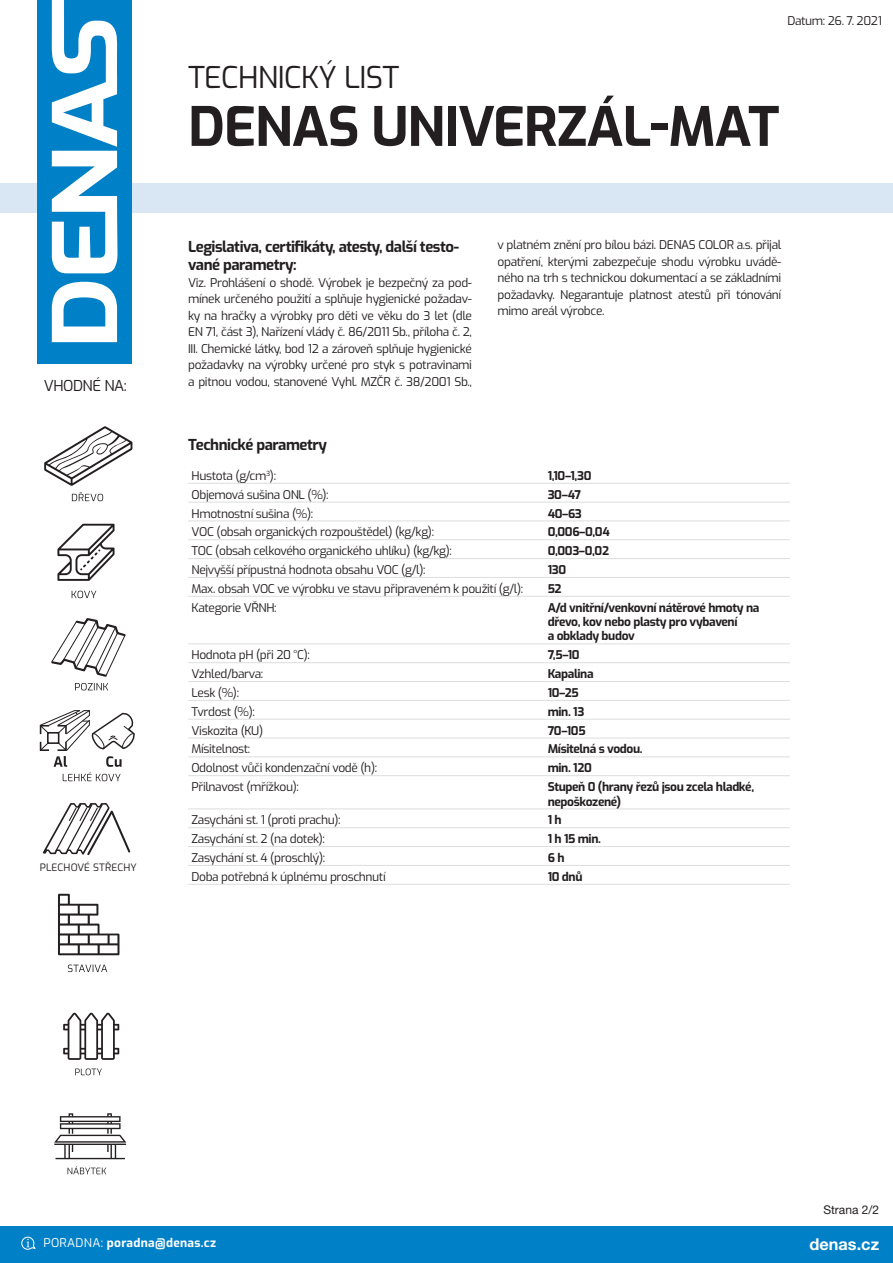
<style>
.page{position:relative;width:893px;height:1263px;background:#fff}
.page>*{position:absolute;margin:0;border:0;box-sizing:border-box;transform-origin:0 0}
.t1{font:700 54px "Exo";letter-spacing:-.02em;color:#231f20}
.t2{font:30px "Exo";letter-spacing:-.02em;color:#231f20}
.t3{font:700 16.35px "Helvetica Neue LT Pro";color:#fff}
.t4{font:700 15px/18px "Exo";letter-spacing:-.03em;color:#231f20}
.t5{font:15px "Exo";letter-spacing:-.03em;color:#231f20}
.t6{font:12px/16.5px "Exo";letter-spacing:-.03em;color:#231f20;text-align:justify}
.t7{font:700 12px/14.4px "Exo";letter-spacing:-.03em;color:#231f20}
.t8{font:700 12px "Exo";letter-spacing:.025em;color:#fff}
.t9{font:12px "Helvetica Neue LT Pro";color:#231f20}
.t10{font:10.2px "Exo";letter-spacing:.01em;color:#231f20}
.t11{font:9.15px "Exo";letter-spacing:.01em;color:#231f20}
.s1{font-weight:400}
</style>
<div class="page">
<div style="left:128px;top:183px;width:765px;height:30px;background:#d9e6f4"></div>
<div style="left:0;top:183px;width:42px;height:30px;background:#d9e6f4"></div>
<div style="left:37px;top:0;width:95px;height:364px;background:#0080c6"></div>
<svg style="left:52px;top:282px;width:65px;height:60px"></svg>
<svg style="left:52px;top:0;width:66px;height:273px"></svg>
<div style="left:0;top:1226px;width:893px;height:37px;background:#0080c6"></div>
<svg style="left:21px;top:1236px;width:15px;height:14px"></svg>
<hr style="left:188px;top:483px;width:356px;height:1px;background:#dcdddf">
<hr style="left:544px;top:483px;width:246px;height:1px;background:#dcdddf">
<hr style="left:188px;top:502px;width:356px;height:1px;background:#dcdddf">
<hr style="left:544px;top:502px;width:246px;height:1px;background:#dcdddf">
<hr style="left:188px;top:520px;width:356px;height:1px;background:#dcdddf">
<hr style="left:544px;top:520px;width:246px;height:1px;background:#dcdddf">
<hr style="left:188px;top:539px;width:356px;height:1px;background:#dcdddf">
<hr style="left:544px;top:539px;width:246px;height:1px;background:#dcdddf">
<hr style="left:188px;top:558px;width:356px;height:1px;background:#dcdddf">
<hr style="left:544px;top:558px;width:246px;height:1px;background:#dcdddf">
<hr style="left:188px;top:577px;width:356px;height:1px;background:#dcdddf">
<hr style="left:544px;top:577px;width:246px;height:1px;background:#dcdddf">
<hr style="left:188px;top:596px;width:356px;height:1px;background:#dcdddf">
<hr style="left:544px;top:596px;width:246px;height:1px;background:#dcdddf">
<hr style="left:188px;top:643px;width:356px;height:1px;background:#dcdddf">
<hr style="left:544px;top:643px;width:246px;height:1px;background:#dcdddf">
<hr style="left:188px;top:662px;width:356px;height:1px;background:#dcdddf">
<hr style="left:544px;top:662px;width:246px;height:1px;background:#dcdddf">
<hr style="left:188px;top:681px;width:356px;height:1px;background:#dcdddf">
<hr style="left:544px;top:681px;width:246px;height:1px;background:#dcdddf">
<hr style="left:188px;top:700px;width:356px;height:1px;background:#dcdddf">
<hr style="left:544px;top:700px;width:246px;height:1px;background:#dcdddf">
<hr style="left:188px;top:719px;width:356px;height:1px;background:#dcdddf">
<hr style="left:544px;top:719px;width:246px;height:1px;background:#dcdddf">
<hr style="left:188px;top:738px;width:356px;height:1px;background:#dcdddf">
<hr style="left:544px;top:738px;width:246px;height:1px;background:#dcdddf">
<hr style="left:188px;top:756px;width:356px;height:1px;background:#dcdddf">
<hr style="left:544px;top:756px;width:246px;height:1px;background:#dcdddf">
<hr style="left:188px;top:775px;width:356px;height:1px;background:#dcdddf">
<hr style="left:544px;top:775px;width:246px;height:1px;background:#dcdddf">
<hr style="left:188px;top:808px;width:356px;height:1px;background:#dcdddf">
<hr style="left:544px;top:808px;width:246px;height:1px;background:#dcdddf">
<hr style="left:188px;top:827px;width:356px;height:1px;background:#dcdddf">
<hr style="left:544px;top:827px;width:246px;height:1px;background:#dcdddf">
<hr style="left:188px;top:846px;width:356px;height:1px;background:#dcdddf">
<hr style="left:544px;top:846px;width:246px;height:1px;background:#dcdddf">
<hr style="left:188px;top:865px;width:356px;height:1px;background:#dcdddf">
<hr style="left:544px;top:865px;width:246px;height:1px;background:#dcdddf">
<hr style="left:188px;top:884px;width:356px;height:1px;background:#dcdddf">
<hr style="left:544px;top:884px;width:246px;height:1px;background:#dcdddf">
<svg style="left:68px;top:1166px;width:38px;height:8px"></svg>
<svg style="left:54px;top:1113px;width:72px;height:46px"></svg>
<svg style="left:72px;top:492px;width:31px;height:9px"></svg>
<svg style="left:44px;top:426px;width:88px;height:60px"></svg>
<svg style="left:72px;top:591px;width:24px;height:7px"></svg>
<svg style="left:57px;top:524px;width:58px;height:57px"></svg>
<svg style="left:68px;top:964px;width:39px;height:8px"></svg>
<svg style="left:58px;top:894px;width:61px;height:61px"></svg>
<svg style="left:39px;top:710px;width:96px;height:71px"></svg>
<svg style="left:51px;top:618px;width:75px;height:72px"></svg>
<svg style="left:42px;top:803px;width:89px;height:53px"></svg>
<svg style="left:75px;top:1068px;width:27px;height:7px"></svg>
<svg style="left:63px;top:1013px;width:56px;height:47px"></svg>
<p class="t5" style="left:44px;top:374px;width:85px">VHODNÉ NA:</p>
<p class="t11" style="left:67px;top:859px;width:47px">PLECHOVÉ</p>
<p class="t10" style="left:40px;top:860px;width:99px">PLECHOVÉ STŘECHY</p>
<p class="t6" style="left:787px;top:12px;width:96px">Datum: 26. 7. 2021</p>
<h2 class="t2" style="left:188px;top:55px;width:213px">TECHNICKÝ LIST</h2>
<h1 class="t1" style="left:188px;top:85px;width:593px">DENAS UNIVERZÁL-MAT</h1>
<p class="t4" style="left:188px;top:237px;width:272px">Legislativa, certifikáty, atesty, další testo&shy;vané parametry:</p>
<p class="t6" style="left:188px;top:273px;width:285px">Viz. Prohlášení o shodě. Výrobek je bezpečný za pod&shy;mínek určeného použití a splňuje hygienické požadav&shy;ky na hračky a výrobky pro děti ve věku do 3 let (dle EN 71, část 3), Nařízení vlády č. 86/2011 Sb., příloha č. 2, III. Chemické látky, bod 12 a zároveň splňuje hygienické požadavky na výrobky určené pro styk s potravinami a pitnou vodou, stanovené Vyhl. MZČR č. 38/2001 Sb.,</p>
<p class="t4" style="left:188px;top:435px;width:140px">Technické parametry</p>
<p class="t6" style="left:497px;top:236px;width:285px">v platném znění pro bílou bázi. DENAS COLOR a.s. přijal opatření, kterými zabezpečuje shodu výrobku uvádě&shy;ného na trh s technickou dokumentací a se základními požadavky. Negarantuje platnost atestů při tónování mimo areál výrobce.</p>
<p class="t6" style="left:192px;top:467px;width:86px">Hustota (g/cm<sup>3</sup>):</p>
<p class="t7" style="left:548px;top:468px;width:45px">1,10–1,30</p>
<p class="t6" style="left:192px;top:485px;width:139px">Objemová sušina ONL (%):</p>
<p class="t7" style="left:548px;top:486px;width:35px">30–47</p>
<p class="t6" style="left:192px;top:504px;width:123px">Hmotnostní sušina (%):</p>
<p class="t7" style="left:548px;top:505px;width:36px">40–63</p>
<p class="t6" style="left:192px;top:523px;width:244px">VOC (obsah organických rozpouštědel) (kg/kg):</p>
<p class="t7" style="left:548px;top:524px;width:64px">0,006–0,04</p>
<p class="t6" style="left:192px;top:542px;width:262px">TOC (obsah celkového organického uhlíku) (kg/kg):</p>
<p class="t7" style="left:548px;top:543px;width:63px">0,003–0,02</p>
<p class="t6" style="left:192px;top:561px;width:236px">Nejvyšší přípustná hodnota obsahu VOC (g/l):</p>
<p class="t7" style="left:548px;top:562px;width:20px">130</p>
<p class="t6" style="left:192px;top:580px;width:333px">Max. obsah VOC ve výrobku ve stavu připraveném k použití (g/l):</p>
<p class="t7" style="left:548px;top:580px;width:15px">52</p>
<p class="t6" style="left:192px;top:598px;width:86px">Kategorie VŘNH:</p>
<p class="t7" style="left:548px;top:599px;width:213px">A/d vnitřní/venkovní nátěrové hmoty na dřevo, kov nebo plasty pro vybavení<br>a obklady budov</p>
<p class="t6" style="left:192px;top:646px;width:120px">Hodnota pH (při 20 °C):</p>
<p class="t7" style="left:548px;top:647px;width:34px">7,5–10</p>
<p class="t6" style="left:192px;top:665px;width:73px">Vzhled/barva:</p>
<p class="t7" style="left:548px;top:666px;width:47px">Kapalina</p>
<p class="t6" style="left:192px;top:684px;width:49px">Lesk (%):</p>
<p class="t7" style="left:548px;top:685px;width:33px">10–25</p>
<p class="t6" style="left:192px;top:702px;width:65px">Tvrdost (%):</p>
<p class="t7" style="left:548px;top:703px;width:38px">min. 13</p>
<p class="t6" style="left:192px;top:721px;width:73px">Viskozita (KU)</p>
<p class="t7" style="left:548px;top:722px;width:39px">70–105</p>
<p class="t6" style="left:192px;top:740px;width:60px">Mísitelnost:</p>
<p class="t7" style="left:548px;top:741px;width:96px">Mísitelná s vodou.</p>
<p class="t6" style="left:192px;top:759px;width:187px">Odolnost vůči kondenzační vodě (h):</p>
<p class="t7" style="left:548px;top:760px;width:46px">min. 120</p>
<p class="t6" style="left:192px;top:778px;width:109px">Přilnavost (mřížkou):</p>
<p class="t7" style="left:548px;top:779px;width:208px">Stupeň 0 (hrany řezů jsou zcela hladké, nepoškozené)</p>
<p class="t6" style="left:192px;top:811px;width:151px">Zasycháni st. 1 (proti prachu):</p>
<p class="t7" style="left:548px;top:812px;width:15px">1 h</p>
<p class="t6" style="left:192px;top:830px;width:135px">Zasychání st. 2 (na dotek):</p>
<p class="t7" style="left:548px;top:831px;width:55px">1 h 15 min.</p>
<p class="t6" style="left:192px;top:849px;width:135px">Zasychání st. 4 (proschlý):</p>
<p class="t7" style="left:548px;top:850px;width:18px">6 h</p>
<p class="t6" style="left:192px;top:868px;width:196px">Doba potřebná k úplnému proschnutí</p>
<p class="t7" style="left:548px;top:868px;width:36px">10 dnů</p>
<p class="t9" style="left:823px;top:1202px;width:57px">Strana 2/2</p>
<p class="t8" style="left:43px;top:1234px;width:174px"><span class="s1">PORADNA:</span> poradna@denas.cz</p>
<h3 class="t3" style="left:809px;top:1233px;width:71px">denas.cz</h3>
</div>
